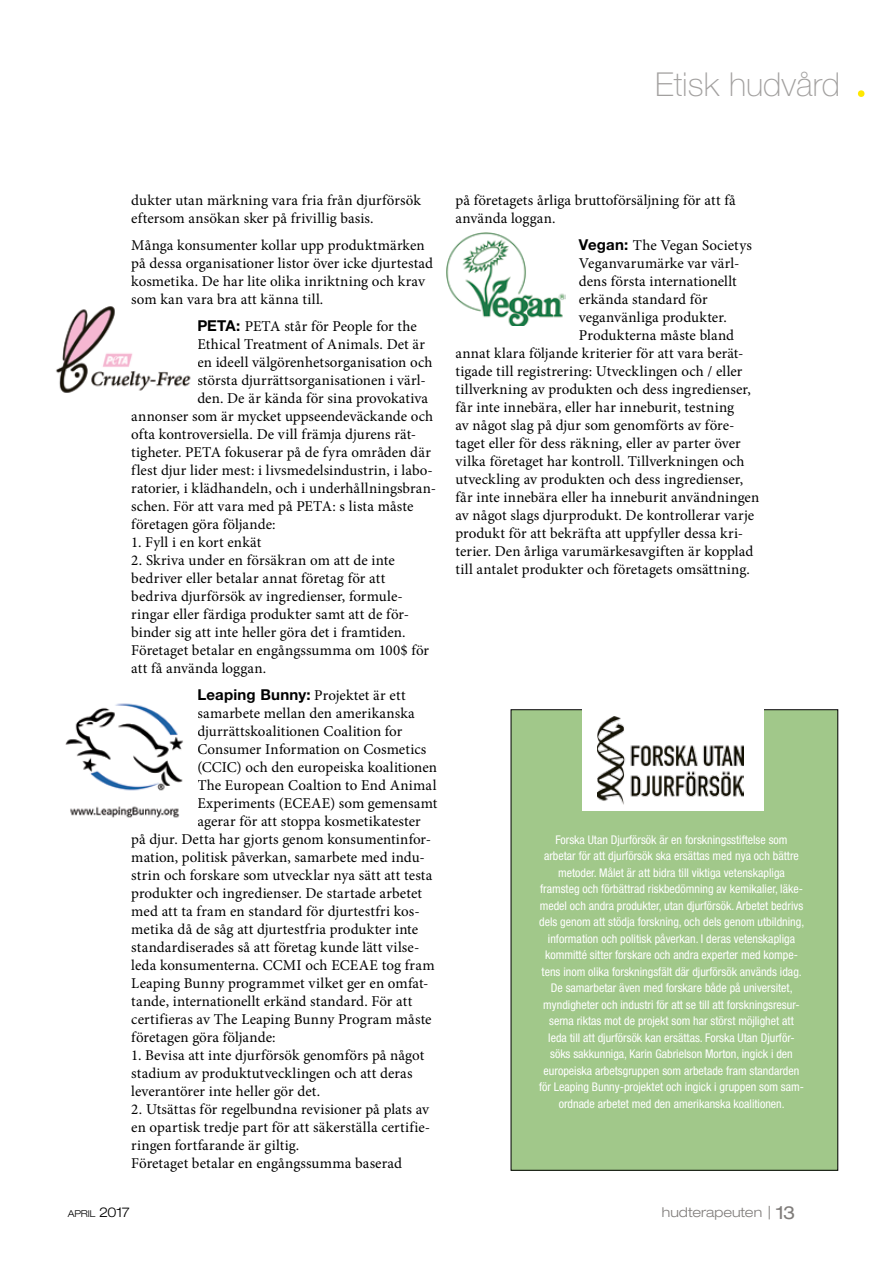
<style>
.page{position:relative;width:893px;height:1263px;background:#fff}
.page>*{position:absolute;margin:0;border:0;box-sizing:border-box;transform-origin:0 0}
.t1{font:100 33px "Helvetica Neue";color:#a2a09f}
.t2{font:15px/18px "Minion Pro";letter-spacing:.005em;color:#000}
.t3{font:300 expanded 13.5px "Helvetica Neue";color:#7f7c7a}
.t4{font:condensed 12px/16.5px "Helvetica Neue LT Std";color:#fff;text-align:center}
.t5{font:300 expanded 9.45px "Helvetica Neue";letter-spacing:-.01em;color:#000}
.s1{font-family:"Modern";font-weight:400;font-size:54px;color:#ffe800}
.s2{font-family:"Helvetica Neue LT Std";font-weight:700}
.s3{font-size:13.5px}
.s4{font-family:"Myriad Pro";font-weight:400;font-stretch:normal}
.s5{font-weight:400;font-size:18px}
</style>
<div class="page">
<div style="left:511px;top:710px;width:327px;height:460px;background:#a1c88a"></div>
<img style="left:55px;top:306px;width:136px;height:87px">
<div style="left:583px;top:691px;width:181px;height:119px;background:#fff"></div>
<img style="left:597px;top:717px;width:146px;height:88px">
<img style="left:446px;top:232px;width:120px;height:93px">
<img style="left:65px;top:703px;width:118px;height:115px">
<h1 class="t1" style="left:655px;top:66px;width:215px">Etisk hudvård <span class="s1">.</span></h1>
<p class="t2" style="left:131px;top:191px;width:291px">dukter utan märkning vara fria från djurförsök eftersom ansökan sker på frivillig basis.</p>
<p class="t2" style="left:131px;top:236px;width:303px">Många konsumenter kollar upp produktmärken på dessa organisationer listor över icke djurtestad kosmetika. De har lite olika inriktning och krav som kan vara bra att känna till.</p>
<p class="t2" style="left:197px;top:317px;width:221px"><span class="s2">PETA:</span> PETA står för People for the</p>
<p class="t2" style="left:197px;top:335px;width:229px">Ethical Treatment of Animals. Det är</p>
<p class="t2" style="left:197px;top:353px;width:237px">en ideell välgörenhetsorganisation och</p>
<p class="t2" style="left:197px;top:371px;width:230px">största djurrättsorganisationen i värl-</p>
<p class="t2" style="left:197px;top:389px;width:232px">den. De är kända för sina provokativa</p>
<p class="t2" style="left:131px;top:407px;width:303px">annonser som är mycket uppseendeväckande och</p>
<p class="t2" style="left:131px;top:425px;width:286px">ofta kontroversiella. De vill främja djurens rät-</p>
<p class="t2" style="left:131px;top:443px;width:301px">tigheter. PETA fokuserar på de fyra områden där</p>
<p class="t2" style="left:131px;top:461px;width:303px">flest djur lider mest: i livsmedelsindustrin, i labo-</p>
<p class="t2" style="left:131px;top:479px;width:306px">ratorier, i klädhandeln, och i underhållningsbran-</p>
<p class="t2" style="left:131px;top:497px;width:284px">schen. För att vara med på PETA: s lista måste</p>
<p class="t2" style="left:131px;top:515px;width:146px">företagen göra följande:</p>
<p class="t2" style="left:131px;top:533px;width:132px">1. Fyll i en kort enkät</p>
<p class="t2" style="left:131px;top:551px;width:299px">2. Skriva under en försäkran om att de inte bedriver eller betalar annat företag för att bedriva djurförsök av ingredienser, formule&shy;ringar eller färdiga produkter samt att de för&shy;binder sig att inte heller göra det i framtiden.<br>Företaget betalar en engångssumma om 100$ för att få använda loggan.</p>
<p class="t2" style="left:197px;top:686px;width:210px"><span class="s2">Leaping Bunny:</span> Projektet är ett</p>
<p class="t2" style="left:197px;top:704px;width:219px">samarbete mellan den amerikanska</p>
<p class="t2" style="left:197px;top:722px;width:206px">djurrättskoalitionen Coalition for</p>
<p class="t2" style="left:197px;top:740px;width:231px">Consumer Information on Cosmetics</p>
<p class="t2" style="left:197px;top:758px;width:241px">(CCIC) och den europeiska koalitionen</p>
<p class="t2" style="left:197px;top:776px;width:241px">The European Coaltion to End Animal</p>
<p class="t2" style="left:197px;top:794px;width:242px">Experiments (ECEAE) som gemensamt</p>
<p class="t2" style="left:197px;top:812px;width:225px">agerar för att stoppa kosmetikatester</p>
<p class="t2" style="left:131px;top:830px;width:301px">på djur. Detta har gjorts genom konsumentinfor-</p>
<p class="t2" style="left:131px;top:848px;width:295px">mation, politisk påverkan, samarbete med indu-</p>
<p class="t2" style="left:131px;top:866px;width:303px">strin och forskare som utvecklar nya sätt att testa</p>
<p class="t2" style="left:131px;top:884px;width:292px">produkter och ingredienser. De startade arbetet</p>
<p class="t2" style="left:131px;top:902px;width:290px">med att ta fram en standard för djurtestfri kos-</p>
<p class="t2" style="left:131px;top:920px;width:288px">metika då de såg att djurtestfria produkter inte</p>
<p class="t2" style="left:131px;top:938px;width:290px">standardiserades så att företag kunde lätt vilse-</p>
<p class="t2" style="left:131px;top:956px;width:305px">leda konsumenterna. CCMI och ECEAE tog fram</p>
<p class="t2" style="left:131px;top:974px;width:299px">Leaping Bunny programmet vilket ger en omfat-</p>
<p class="t2" style="left:131px;top:992px;width:282px">tande, internationellt erkänd standard. För att</p>
<p class="t2" style="left:131px;top:1010px;width:302px">certifieras av The Leaping Bunny Program måste</p>
<p class="t2" style="left:131px;top:1028px;width:146px">företagen göra följande:</p>
<p class="t2" style="left:131px;top:1046px;width:294px">1. Bevisa att inte djurförsök genomförs på något stadium av produktutvecklingen och att deras leverantörer inte heller gör det.</p>
<p class="t2" style="left:131px;top:1100px;width:300px">2. Utsättas för regelbundna revisioner på plats av en opartisk tredje part för att säkerställa certifie&shy;ringen fortfarande är giltig.<br>Företaget betalar en engångssumma baserad</p>
<p class="t2" style="left:455px;top:191px;width:282px">på företagets årliga bruttoförsäljning för att få använda loggan.</p>
<p class="t2" style="left:579px;top:236px;width:174px"><span class="s2">Vegan:</span> The Vegan Societys</p>
<p class="t2" style="left:579px;top:254px;width:162px">Veganvarumärke var värl-</p>
<p class="t2" style="left:579px;top:272px;width:159px">dens första internationellt</p>
<p class="t2" style="left:579px;top:290px;width:130px">erkända standard för</p>
<p class="t2" style="left:579px;top:308px;width:149px">veganvänliga produkter.</p>
<p class="t2" style="left:579px;top:326px;width:157px">Produkterna måste bland</p>
<p class="t2" style="left:455px;top:344px;width:289px">annat klara följande kriterier för att vara berät-</p>
<p class="t2" style="left:455px;top:362px;width:288px">tigade till registrering: Utvecklingen och / eller</p>
<p class="t2" style="left:455px;top:380px;width:297px">tillverkning av produkten och dess ingredienser,</p>
<p class="t2" style="left:455px;top:398px;width:280px">får inte innebära, eller har inneburit, testning</p>
<p class="t2" style="left:455px;top:416px;width:280px">av något slag på djur som genomförts av före-</p>
<p class="t2" style="left:455px;top:434px;width:287px">taget eller för dess räkning, eller av parter över</p>
<p class="t2" style="left:455px;top:452px;width:291px">vilka företaget har kontroll. Tillverkningen och</p>
<p class="t2" style="left:455px;top:470px;width:289px">utveckling av produkten och dess ingredienser,</p>
<p class="t2" style="left:455px;top:488px;width:305px">får inte innebära eller ha inneburit användningen</p>
<p class="t2" style="left:455px;top:506px;width:300px">av något slags djurprodukt. De kontrollerar varje</p>
<p class="t2" style="left:455px;top:524px;width:289px">produkt för att bekräfta att uppfyller dessa kri-</p>
<p class="t2" style="left:455px;top:542px;width:299px">terier. Den årliga varumärkesavgiften är kopplad</p>
<p class="t2" style="left:455px;top:560px;width:296px">till antalet produkter och företagets omsättning.</p>
<p class="t4" style="left:539px;top:831px;width:267px">Forska Utan Djurförsök är en forskningsstiftelse som arbetar för att djurförsök ska ersättas med nya och bättre metoder. Målet är att bidra till viktiga vetenskapliga framsteg och förbättrad riskbedömning av kemikalier, läke&shy;medel och andra produkter, utan djurförsök. Arbetet bedrivs dels genom att stödja forskning, och dels genom utbildning, information och politisk påverkan. I deras vetenskapliga kommitté sitter forskare och andra experter med kompe&shy;tens inom olika forskningsfält där djurförsök används idag.<br>De samarbetar även med forskare både på universitet, myndigheter och industri för att se till att forskningsresur&shy;serna riktas mot de projekt som har störst möjlighet att leda till att djurförsök kan ersättas. Forska Utan Djurför&shy;söks sakkunniga, Karin Gabrielson Morton, ingick i den europeiska arbetsgruppen som arbetade fram standarden för Leaping Bunny-projektet och ingick i gruppen som sam&shy;ordnade arbetet med den amerikanska koalitionen.</p>
<p class="t5" style="left:68px;top:1208px;width:64px">april <span class="s3">2017</span></p>
<p class="t3" style="left:662px;top:1204px;width:135px">hudterapeuten <span class="s4">|</span> <span class="s5">13</span></p>
</div>
